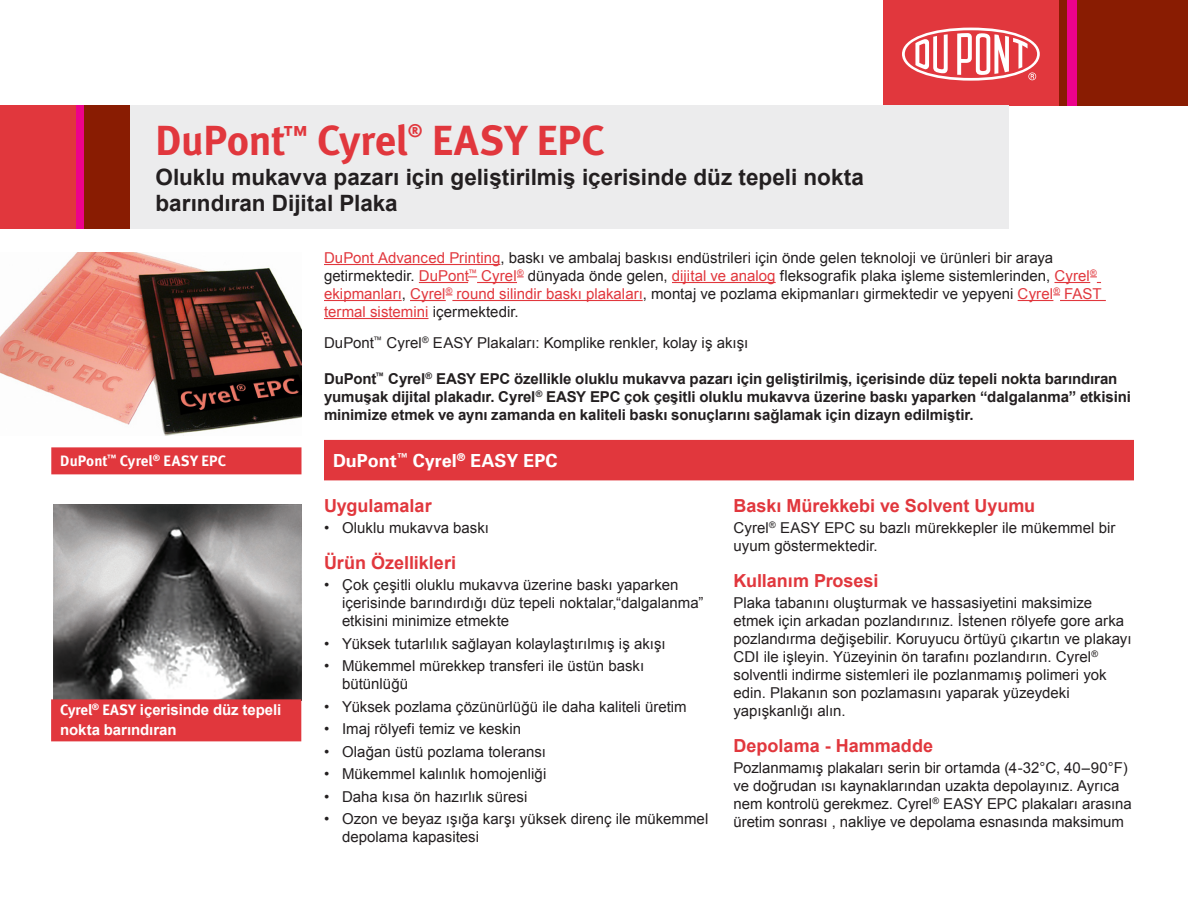
<style>
.page{position:relative;width:1188px;height:918px;background:#fff}
.page>*{position:absolute;margin:0;border:0;box-sizing:border-box;transform-origin:0 0}
.Title_brand_bar{font:700 42px "Meta";letter-spacing:-.005em;color:#e1373d}
.Subtitle_brand_bar{font:700 22.5px/25.5px "Arial";color:#231f20}
.Subhead_1{font:700 18px "Arial";color:#e1373d}
.Red_bar_wide{font:700 18px "Univers";color:#fff}
.Title_brand_bar-2{font:700 18px "Meta";color:#e1373d}
.Body_1{font:15px/18px "Arial";color:#231f20}
.Body_bold{font:700 15px/18px "Arial";letter-spacing:-.005em;color:#231f20}
.Red_bar_caption_2-li{font:700 15px/19.5px "Arial";letter-spacing:-.005em;color:#fff}
.Red_bar_caption{font:15px "Meta Bold LF";letter-spacing:.01em;color:#fff}
.s1{font-family:"Meta Bold LF";font-weight:400}
.s2{color:#e1373d}
</style>
<div class="page">
<img style="left:54px;top:504px;width:247px;height:195px">
<img style="left:0;top:252px;width:302px;height:184px">
<div style="left:1059px;top:0;width:129px;height:105px;background:#891c02"></div>
<div style="left:1067px;top:0;width:10px;height:105px;background:#ed028c"></div>
<div style="left:883px;top:0;width:176px;height:105px;background:#e1373d"></div>
<svg style="left:902px;top:28px;width:138px;height:53px"></svg>
<div style="left:75px;top:105px;width:9px;height:124px;background:#ed028c"></div>
<div style="left:0;top:105px;width:76px;height:124px;background:#e1373d"></div>
<div style="left:84px;top:105px;width:46px;height:124px;background:#891c02"></div>
<div style="left:131px;top:105px;width:878px;height:124px;background:#ececed"></div>
<div style="left:324px;top:440px;width:810px;height:40px;background:#e1373d"></div>
<div style="left:51px;top:447px;width:251px;height:27px;background:#e1373d"></div>
<div style="left:51px;top:699px;width:250px;height:42px;background:#e1373d"></div>
<hr style="left:324px;top:264px;width:176px;height:1px;background:#e1373d">
<hr style="left:419px;top:282px;width:49px;height:1px;background:#e1373d">
<hr style="left:477px;top:282px;width:40px;height:1px;background:#e1373d">
<hr style="left:672px;top:282px;width:104px;height:1px;background:#e1373d">
<hr style="left:1054px;top:282px;width:36px;height:1px;background:#e1373d">
<svg style="left:1090px;top:277px;width:11px;height:6px"></svg>
<hr style="left:324px;top:300px;width:78px;height:1px;background:#e1373d">
<hr style="left:410px;top:300px;width:36px;height:1px;background:#e1373d">
<hr style="left:452px;top:300px;width:191px;height:1px;background:#e1373d">
<hr style="left:1018px;top:300px;width:35px;height:1px;background:#e1373d">
<hr style="left:1060px;top:300px;width:46px;height:1px;background:#e1373d">
<hr style="left:324px;top:318px;width:105px;height:1px;background:#e1373d">
<p class="Title_brand_bar" style="left:156px;top:116px;width:254px">DuPont<sup>™</sup> Cyrel</p>
<p class="Title_brand_bar-2" style="left:408px;top:120px;width:16px">®</p>
<p class="Title_brand_bar" style="left:432px;top:116px;width:174px">EASY EPC</p>
<p class="Subtitle_brand_bar" style="left:156px;top:166px;width:710px">Oluklu mukavva pazarı için geliştirilmiş içerisinde düz tepeli nokta barındıran Dijital Plaka</p>
<p class="Red_bar_caption" style="left:60px;top:452px;width:167px">DuPont<sup>™</sup> Cyrel<sup>®</sup> EASY EPC</p>
<p class="Red_bar_caption_2-li" style="left:60px;top:701px;width:223px"><span class="s1">Cyrel</span><sup>®</sup> <span class="s1">EASY</span> içerisinde düz tepeli nokta barındıran</p>
<p class="Body_1" style="left:324px;top:249px;width:779px"><span class="s2">DuPont Advanced Printing</span>, baskı ve ambalaj baskısı endüstrileri için önde gelen teknoloji ve ürünleri bir araya getirmektedir. <span class="s2">DuPont</span><sup>™</sup> <span class="s2">Cyrel</span><sup>®</sup> dünyada önde gelen, <span class="s2">dijital ve analog</span> fleksografik plaka işleme sistemlerinden, <span class="s2">Cyrel</span><sup>® </sup><span class="s2">ekipmanları</span>, <span class="s2">Cyrel</span><sup>®</sup> <span class="s2">round silindir baskı plakaları</span>, montaj ve pozlama ekipmanları girmektedir ve yepyeni <span class="s2">Cyrel</span><sup>®</sup> <span class="s2">FAST termal sistemini</span> içermektedir.</p>
<p class="Body_1" style="left:324px;top:334px;width:426px">DuPont<sup>™</sup> Cyrel<sup>®</sup> EASY Plakaları: Komplike renkler, kolay iş akışı</p>
<p class="Body_bold" style="left:324px;top:371px;width:808px">DuPont<sup>™</sup> Cyrel<sup>®</sup> EASY EPC özellikle oluklu mukavva pazarı için geliştirilmiş, içerisinde düz tepeli nokta barındıran yumuşak dijital plakadır. Cyrel<sup>®</sup> EASY EPC çok çeşitli oluklu mukavva üzerine baskı yaparken “dalgalanma” etkisini minimize etmek ve aynı zamanda en kaliteli baskı sonuçlarını sağlamak için dizayn edilmiştir.</p>
<p class="Red_bar_wide" style="left:333px;top:449px;width:226px">DuPont<sup>™</sup> Cyrel<sup>®</sup> EASY EPC</p>
<p class="Subhead_1" style="left:324px;top:494px;width:109px">Uygulamalar</p>
<p class="Body_1" style="left:324px;top:519px;width:167px">• Oluklu mukavva baskı</p>
<p class="Subhead_1" style="left:324px;top:551px;width:134px">Ürün Özellikleri</p>
<p class="Body_1" style="left:342px;top:576px;width:363px;text-indent:-18px">• Çok çeşitli oluklu mukavva üzerine baskı yaparken içerisinde barındırdığı düz tepeli noktalar,“dalgalanma” etkisini minimize etmekte</p>
<p class="Body_1" style="left:324px;top:634px;width:343px">• Yüksek tutarlılık sağlayan kolaylaştırılmış iş akışı</p>
<p class="Body_1" style="left:342px;top:657px;width:304px;text-indent:-18px">• Mükemmel mürekkep transferi ile üstün baskı bütünlüğü</p>
<p class="Body_1" style="left:324px;top:697px;width:364px">• Yüksek pozlama çözünürlüğü ile daha kaliteli üretim</p>
<p class="Body_1" style="left:324px;top:720px;width:199px">• Imaj rölyefi temiz ve keskin</p>
<p class="Body_1" style="left:324px;top:742px;width:224px">• Olağan üstü pozlama toleransı</p>
<p class="Body_1" style="left:324px;top:765px;width:224px">• Mükemmel kalınlık homojenliği</p>
<p class="Body_1" style="left:324px;top:787px;width:205px">• Daha kısa ön hazırlık süresi</p>
<p class="Body_1" style="left:342px;top:810px;width:368px;text-indent:-18px">• Ozon ve beyaz ışığa karşı yüksek direnç ile mükemmel depolama kapasitesi</p>
<p class="Subhead_1" style="left:734px;top:494px;width:303px">Baskı Mürekkebi ve Solvent Uyumu</p>
<p class="Body_1" style="left:734px;top:519px;width:383px">Cyrel<sup>®</sup> EASY EPC su bazlı mürekkepler ile mükemmel bir uyum göstermektedir.</p>
<p class="Subhead_1" style="left:734px;top:569px;width:147px">Kullanım Prosesi</p>
<p class="Body_1" style="left:734px;top:594px;width:400px">Plaka tabanını oluşturmak ve hassasiyetini maksimize etmek için arkadan pozlandırınız. İstenen rölyefe gore arka pozlandırma değişebilir. Koruyucu örtüyü çıkartın ve plakayı CDI ile işleyin. Yüzeyinin ön tarafını pozlandırın. Cyrel<sup>® </sup>solventli indirme sistemleri ile pozlanmamış polimeri yok edin. Plakanın son pozlamasını yaparak yüzeydeki yapışkanlığı alın.</p>
<p class="Subhead_1" style="left:734px;top:734px;width:201px">Depolama - Hammadde</p>
<p class="Body_1" style="left:734px;top:759px;width:400px">Pozlanmamış plakaları serin bir ortamda (4-32°C, 40–90°F) ve doğrudan ısı kaynaklarından uzakta depolayınız. Ayrıca nem kontrolü gerekmez. Cyrel<sup>®</sup> EASY EPC plakaları arasına üretim sonrası , nakliye ve depolama esnasında maksimum</p>
</div>
